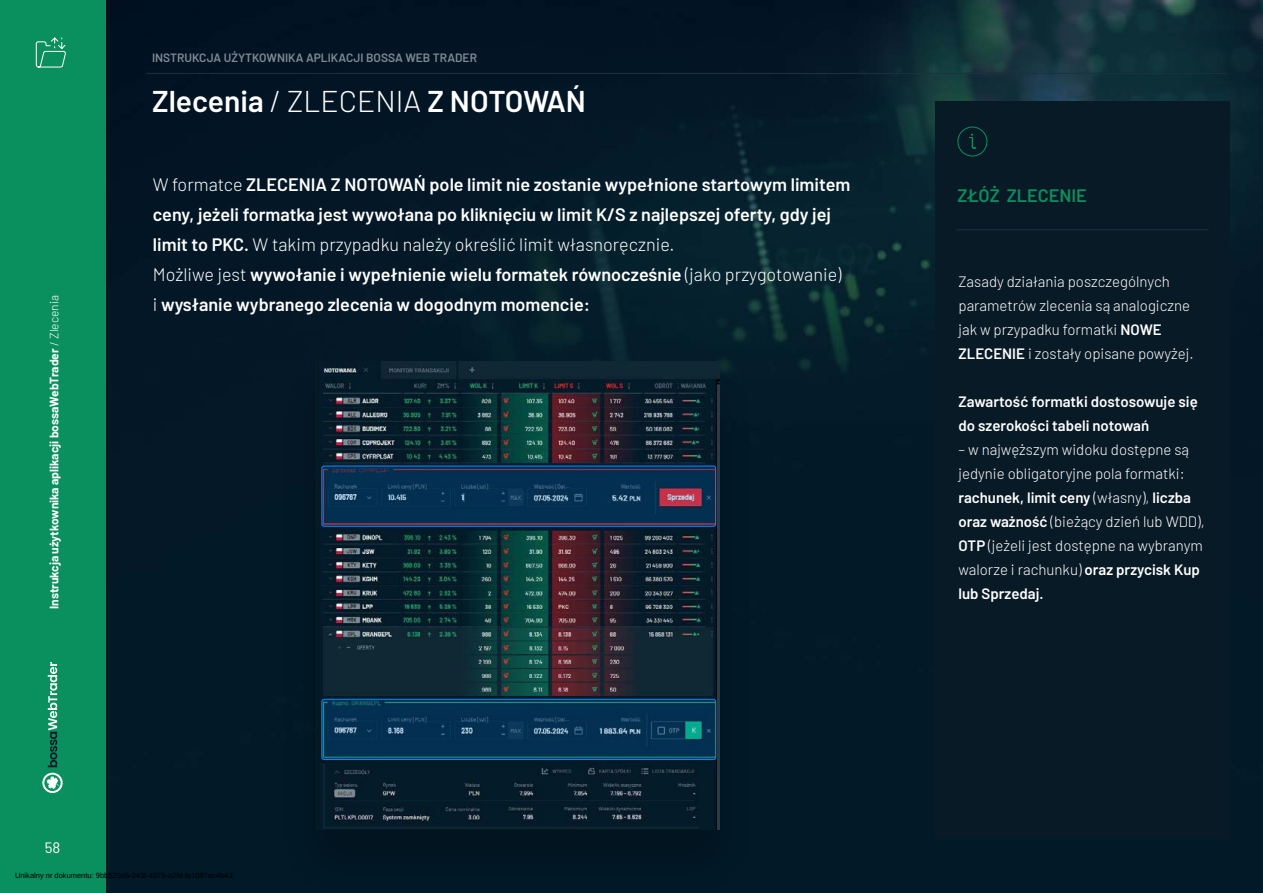
<style>
.page{position:relative;width:1263px;height:893px;background:#fff}
.page>*{position:absolute;margin:0;border:0;box-sizing:border-box;transform-origin:0 0}
.t1{font:600 30px "Barlow";color:#fff}
.t2{font:600 18px/30px "Barlow";color:#fff}
.t3{font:600 18px "Barlow";color:#0a905f}
.t4{font:300 15px/24px "Barlow";color:#fff}
.t5{font:600 15px/24px "Barlow";color:#fff}
.t6{font:15px "Barlow";color:#fff}
.t7{font:700 12px "Barlow";color:#fff}
.t8{font:600 12px "Barlow";color:#808c94}
.t9{font:7.5px "Liberation Sans";color:#000}
.s1{font-weight:300}
.s2{font-weight:600}
</style>
<div class="page">
<img style="left:105px;top:0;width:1158px;height:893px">
<div style="left:0;top:0;width:105px;height:893px;background:#0a905f"></div>
<svg style="left:42px;top:773px;width:21px;height:20px"></svg>
<svg style="left:48px;top:662px;width:9px;height:105px"></svg>
<hr style="left:146px;top:73px;width:1080px;height:1px;background:#1d313e">
<div style="left:935px;top:101px;width:294px;height:737px;background:#091a27"></div>
<hr style="left:956px;top:229px;width:252px;height:1px;background:#1d313e">
<svg style="left:957px;top:126px;width:31px;height:31px"></svg>
<div style="left:281px;top:358px;width:473px;height:535px;background:#011825"></div>
<img style="left:316px;top:362px;width:403px;height:468px">
<svg style="left:322px;top:466px;width:394px;height:60px;background:#133454"></svg>
<div style="left:322px;top:466px;width:394px;height:60px;border:1px solid #008bfc;border-radius:2px"></div>
<svg style="left:322px;top:699px;width:394px;height:60px;background:#093958"></svg>
<div style="left:322px;top:699px;width:394px;height:61px;border:1px solid #008bfc;border-radius:2px"></div>
<svg style="left:35px;top:37px;width:31px;height:31px"></svg>
<p class="t8" style="left:152px;top:49px;width:326px">INSTRUKCJA UŻYTKOWNIKA APLIKACJI BOSSA WEB TRADER</p>
<p class="t7" style="left:45px;top:609px;width:315px;rotate:-90deg">Instrukcja użytkownika aplikacji bossaWebTrader <span class="s1">/ Zlecenia</span></p>
<h1 class="t1" style="left:152px;top:80px;width:435px">Zlecenia <span class="s1">/ ZLECENIA</span> Z NOTOWAŃ</h1>
<p class="t2" style="left:153px;top:168px;width:699px"><span class="s1">W formatce</span> ZLECENIA Z NOTOWAŃ pole limit nie zostanie wypełnione startowym limitem ceny, jeżeli formatka jest wywołana po kliknięciu w limit K/S z najlepszej oferty, gdy jej limit to PKC. <span class="s1">W takim przypadku należy określić limit własnoręcznie.<br>Możliwe jest</span> wywołanie i wypełnienie wielu formatek równocześnie <span class="s1">(jako przygotowanie) i</span> wysłanie wybranego zlecenia w dogodnym momencie:</p>
<p class="t6" style="left:45px;top:837px;width:17px">58</p>
<p class="t9" style="left:15px;top:871px;width:219px">Unikalny nr dokumentu: 9bb525d6-243f-4075-a2fd-fe1097ec4b43</p>
<p class="t3" style="left:957px;top:182px;width:131px">ZŁÓŻ ZLECENIE</p>
<p class="t4" style="left:958px;top:268px;width:237px">Zasady działania poszczególnych parametrów zlecenia są analogiczne jak w przypadku formatki <span class="s2">NOWE ZLECENIE</span> i zostały opisane powyżej.</p>
<p class="t5" style="left:958px;top:388px;width:241px">Zawartość formatki dostosowuje się do szerokości tabeli notowań</p>
<p class="t4" style="left:958px;top:436px;width:248px">– w najwęższym widoku dostępne są jedynie obligatoryjne pola formatki: <span class="s2">rachunek, limit ceny</span> (własny), <span class="s2">liczba oraz ważność</span> (bieżący dzień lub WDD), <span class="s2">OTP</span> (jeżeli jest dostępne na wybranym walorze i rachunku) <span class="s2">oraz przycisk Kup lub Sprzedaj.</span></p>
</div>
